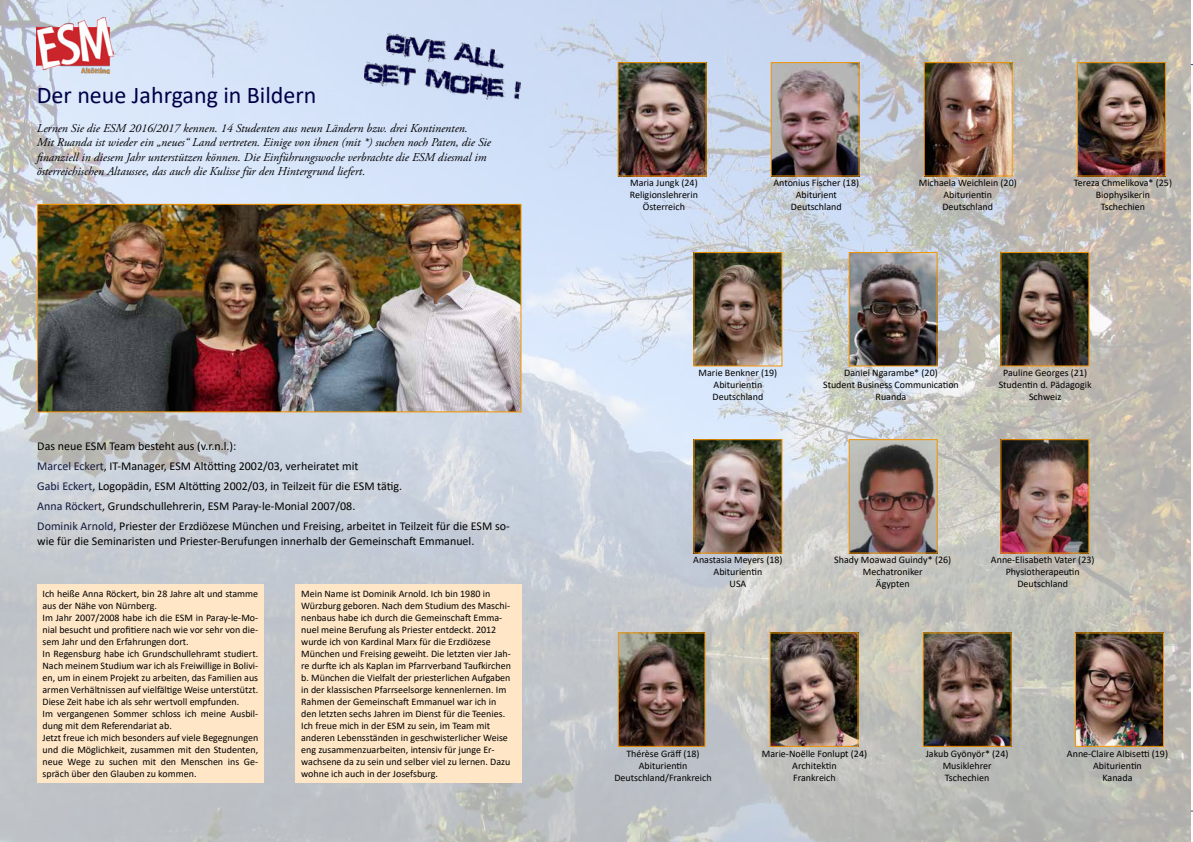
<style>
.page{position:relative;width:1193px;height:842px;background:#fff}
.page>*{position:absolute;margin:0;border:0;box-sizing:border-box;transform-origin:0 0}
.t1{font:24px "Calibri";color:#000046}
.t2{font:12px/20.1px "Calibri";color:#000}
.t3{font:italic 12px/14.4px "Adobe Garamond Pro";color:#000}
.t4{font:10px/12px "Calibri";color:#000;text-align:center}
.s1{color:#14193b}
</style>
<div class="page">
<img style="left:0;top:0;width:1191px;height:842px">
<img style="left:37px;top:17px;width:77px;height:57px">
<img style="left:1002px;top:254px;width:85px;height:110px">
<div style="left:1000px;top:252px;width:89px;height:114px;border:1px solid #f39400"></div>
<img style="left:620px;top:64px;width:84px;height:110px">
<div style="left:618px;top:62px;width:88px;height:114px;border:1px solid #f39400"></div>
<img style="left:773px;top:64px;width:84px;height:110px">
<div style="left:771px;top:62px;width:88px;height:114px;border:1px solid #f39400"></div>
<img style="left:696px;top:254px;width:84px;height:110px">
<div style="left:694px;top:252px;width:88px;height:114px;border:1px solid #f39400"></div>
<img style="left:926px;top:64px;width:84px;height:110px">
<div style="left:924px;top:62px;width:88px;height:114px;border:1px solid #f39400"></div>
<img style="left:1079px;top:64px;width:84px;height:110px">
<div style="left:1077px;top:62px;width:88px;height:114px;border:1px solid #f39400"></div>
<img style="left:851px;top:254px;width:84px;height:110px">
<div style="left:849px;top:252px;width:88px;height:114px;border:1px solid #f39400"></div>
<img style="left:851px;top:441px;width:84px;height:110px">
<div style="left:849px;top:439px;width:88px;height:114px;border:1px solid #f39400"></div>
<img style="left:696px;top:441px;width:84px;height:110px">
<img style="left:1002px;top:441px;width:85px;height:110px">
<div style="left:1000px;top:439px;width:89px;height:114px;border:1px solid #f39400"></div>
<img style="left:620px;top:635px;width:83px;height:110px">
<div style="left:618px;top:633px;width:87px;height:114px;border:1px solid #f39400"></div>
<img style="left:925px;top:635px;width:84px;height:110px">
<img style="left:772px;top:635px;width:84px;height:110px">
<img style="left:1077px;top:635px;width:84px;height:110px">
<div style="left:1075px;top:633px;width:88px;height:114px;border:1px solid #f39400"></div>
<img style="left:39px;top:206px;width:480px;height:204px">
<div style="left:37px;top:204px;width:484px;height:208px;border:1px solid #f39400"></div>
<div style="left:295px;top:584px;width:227px;height:198px;background:#fee6c7"></div>
<div style="left:37px;top:584px;width:227px;height:198px;background:#fee6c7"></div>
<img style="left:364px;top:30px;width:157px;height:70px">
<h1 class="t1" style="left:37px;top:78px;width:281px">Der neue Jahrgang in Bildern</h1>
<p class="t3" style="left:37px;top:121px;width:456px">Lernen Sie die ESM 2016/2017 kennen. 14 Studenten aus neun Ländern bzw. drei Kontinenten.<br>Mit Ruanda ist wieder ein „neues“ Land vertreten. Einige von ihnen (mit *) suchen noch Paten, die Sie finanziell in diesem Jahr unterstützen können. Die Einführungswoche verbrachte die ESM diesmal im österreichischen Altaussee, das auch die Kulisse für den Hintergrund liefert.</p>
<p class="t2" style="left:37px;top:437px;width:474px">Das neue ESM Team besteht aus (v.r.n.l.):<br><span class="s1">Marcel Eckert</span>, IT-Manager, ESM Altötting 2002/03, verheiratet mit<br><span class="s1">Gabi Eckert</span>, Logopädin, ESM Altötting 2002/03, in Teilzeit für die ESM tätig.<br><span class="s1">Anna Röckert</span>, Grundschullehrerin, ESM Paray-le-Monial 2007/08.<br><span class="s1">Dominik Arnold</span>, Priester der Erzdiözese München und Freising, arbeitet in Teilzeit für die ESM so-</p>
<p class="t2" style="left:37px;top:531px;width:438px">wie für die Seminaristen und Priester-Berufungen innerhalb der Gemeinschaft Emmanuel.</p>
<p class="t4" style="left:43px;top:588px;width:217px;text-align:left">Ich heiße Anna Röckert, bin 28 Jahre alt und stamme aus der Nähe von Nürnberg.<br>Im Jahr 2007/2008 habe ich die ESM in Paray-le-Mo&shy;nial besucht und profitiere nach wie vor sehr von die&shy;sem Jahr und den Erfahrungen dort.<br>In Regensburg habe ich Grundschullehramt studiert.<br>Nach meinem Studium war ich als Freiwillige in Bolivi&shy;en, um in einem Projekt zu arbeiten, das Familien aus armen Verhältnissen auf vielfältige Weise unterstützt.<br>Diese Zeit habe ich als sehr wertvoll empfunden.<br>Im vergangenen Sommer schloss ich meine Ausbil&shy;dung mit dem Referendariat ab.<br>Jetzt freue ich mich besonders auf viele Begegnungen und die Möglichkeit, zusammen mit den Studenten, neue Wege zu suchen mit den Menschen ins Ge&shy;spräch über den Glauben zu kommen.</p>
<p class="t4" style="left:301px;top:588px;width:211px;text-align:left">Mein Name ist Dominik Arnold. Ich bin 1980 in Würzburg geboren. Nach dem Studium des Maschi&shy;nenbaus habe ich durch die Gemeinschaft Emma&shy;nuel meine Berufung als Priester entdeckt. 2012 wurde ich von Kardinal Marx für die Erzdiözese München und Freising geweiht. Die letzten vier Jah&shy;re durfte ich als Kaplan im Pfarrverband Taufkirchen b. München die Vielfalt der priesterlichen Aufgaben in der klassischen Pfarrseelsorge kennenlernen. Im Rahmen der Gemeinschaft Emmanuel war ich in den letzten sechs Jahren im Dienst für die Teenies.<br>Ich freue mich in der ESM zu sein, im Team mit anderen Lebensständen in geschwisterlicher Weise eng zusammenzuarbeiten, intensiv für junge Er&shy;wachsene da zu sein und selber viel zu lernen. Dazu wohne ich auch in der Josefsburg.</p>
<p class="t4" style="left:630px;top:177px;width:70px">Maria Jungk (24)<br>Religionslehrerin<br>Österreich</p>
<p class="t4" style="left:773px;top:177px;width:87px">Antonius Fischer (18)<br>Abiturient<br>Deutschland</p>
<p class="t4" style="left:919px;top:177px;width:99px">Michaela Weichlein (20)<br>Abiturientin<br>Deutschland</p>
<p class="t4" style="left:1074px;top:177px;width:100px">Tereza Chmelikova* (25)<br>Biophysikerin<br>Tschechien</p>
<p class="t4" style="left:698px;top:367px;width:80px">Marie Benkner (19)<br>Abiturientin<br>Deutschland</p>
<p class="t4" style="left:823px;top:367px;width:137px">Daniel Ngarambe* (20)<br>Student Business Communication<br>Ruanda</p>
<p class="t4" style="left:998px;top:367px;width:94px">Pauline Georges (21)<br>Studentin d. Pädagogik<br>Schweiz</p>
<p class="t4" style="left:693px;top:554px;width:91px">Anastasia Meyers (18)<br>Abiturientin<br>USA</p>
<p class="t4" style="left:991px;top:554px;width:105px">Anne-Elisabeth Vater (23)<br>Physiotherapeutin<br>Deutschland</p>
<p class="t4" style="left:834px;top:554px;width:118px">Shady Moawad Guindy* (26)<br>Mechatroniker<br>Ägypten</p>
<p class="t4" style="left:762px;top:748px;width:107px">Marie-Noëlle Fonlupt (24)<br>Architektin<br>Frankreich</p>
<p class="t4" style="left:1067px;top:748px;width:103px">Anne-Claire Albisetti (19)<br>Abiturientin<br>Kanada</p>
<p class="t4" style="left:614px;top:748px;width:99px">Thérèse Gräff (18)<br>Abiturientin<br>Deutschland/Frankreich</p>
<p class="t4" style="left:926px;top:748px;width:84px">Jakub Gyönyör* (24)<br>Musiklehrer<br>Tschechien</p>
</div>
